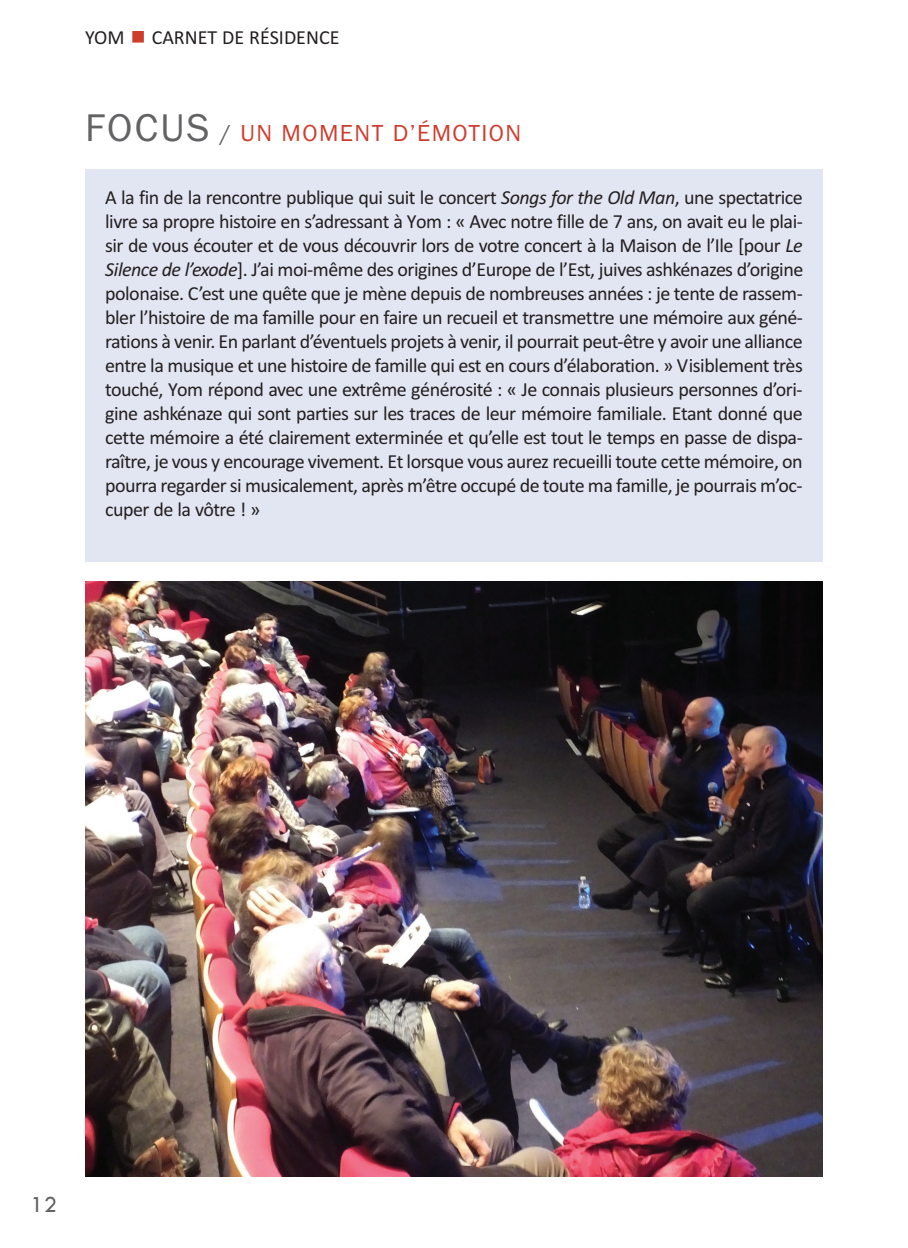
<style>
.page{position:relative;width:908px;height:1248px;background:#fff}
.page>*{position:absolute;margin:0;border:0;box-sizing:border-box;transform-origin:0 0}
.t1{font:24px "Franklin Gothic";letter-spacing:.06em;color:#cf3c2c}
.t2{font:24px "Tw Cen";color:#636366}
.t3{font:20px/24px "Calibri";letter-spacing:-.025em;color:#231f20;text-align:justify}
.t4{font:20px "Calibri";color:#231f20}
.s1{color:#cf3c2c}
.s2{font-size:40px;color:#636366}
.s3{color:#636366}
.s4{font-style:italic}
</style>
<div class="page">
<img style="left:85px;top:581px;width:737px;height:594px">
<div style="left:85px;top:169px;width:737px;height:392px;background:#e2e6f2"></div>
<p class="t4" style="left:85px;top:30px;width:256px">YOM <span class="s1">■</span> CARNET DE RÉSIDENCE</p>
<p class="t1" style="left:85px;top:125px;width:437px"><span class="s2">FOCUS</span> <span class="s3">/</span> UN MOMENT D’ÉMOTION</p>
<p class="t3" style="left:105px;top:187px;width:699px">A la fin de la rencontre publique qui suit le concert <span class="s4">Songs for the Old Man</span>, une spectatrice livre sa propre histoire en s’adressant à Yom : « Avec notre fille de 7 ans, on avait eu le plai‐ sir de vous écouter et de vous découvrir lors de votre concert à la Maison de l’Ile [pour <span class="s4">Le Silence de l’exode</span>]. J’ai moi‐même des origines d’Europe de l’Est, juives ashkénazes d’origine polonaise. C’est une quête que je mène depuis de nombreuses années : je tente de rassem‐ bler l’histoire de ma famille pour en faire un recueil et transmettre une mémoire aux géné‐ rations à venir. En parlant d’éventuels projets à venir, il pourrait peut‐être y avoir une alliance entre la musique et une histoire de famille qui est en cours d’élaboration. » Visiblement très touché, Yom répond avec une extrême générosité : « Je connais plusieurs personnes d’ori‐ gine ashkénaze qui sont parties sur les traces de leur mémoire familiale. Etant donné que cette mémoire a été clairement exterminée et qu’elle est tout le temps en passe de dispa‐ raître, je vous y encourage vivement. Et lorsque vous aurez recueilli toute cette mémoire, on pourra regarder si musicalement, après m’être occupé de toute ma famille, je pourrais m’oc‐ cuper de la vôtre ! »</p>
<p class="t2" style="left:30px;top:1189px;width:28px">12</p>
</div>
